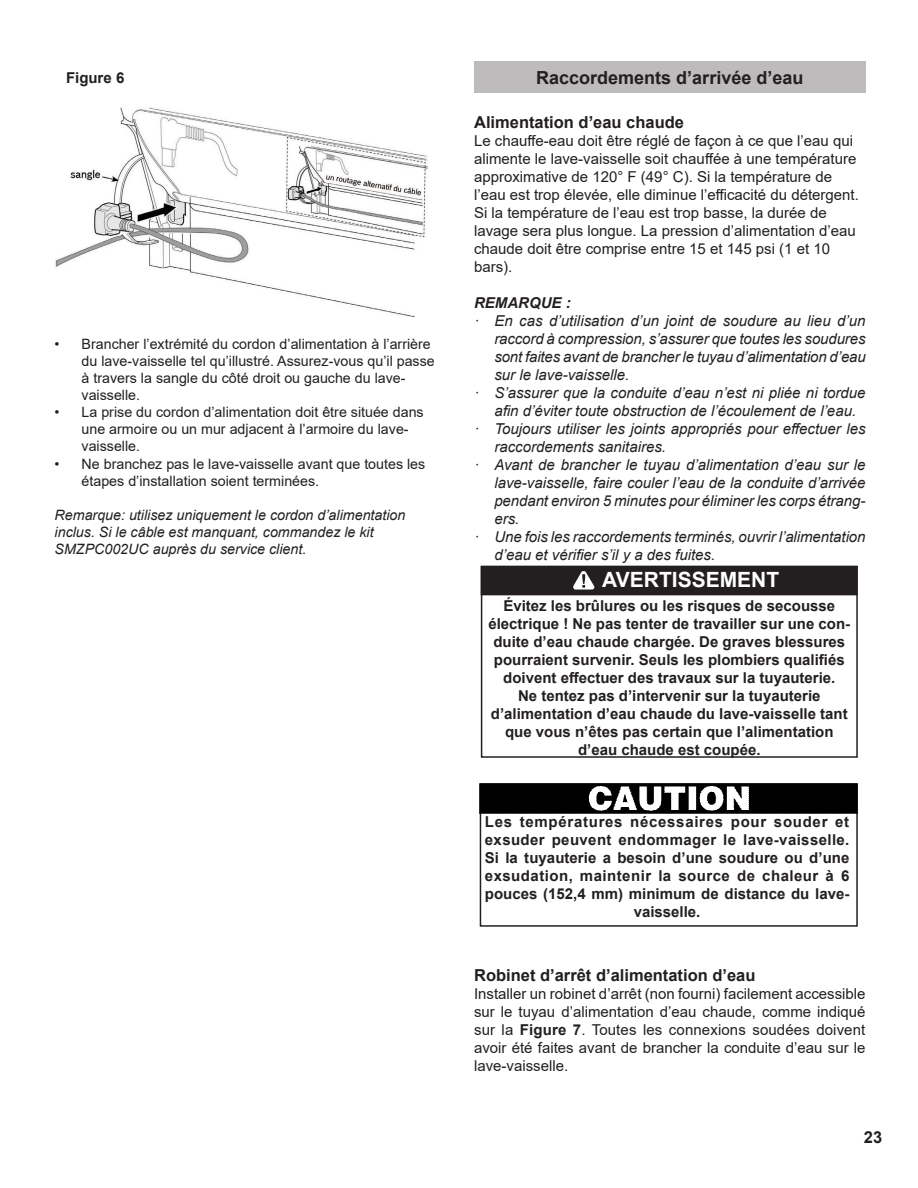
<style>
.page{position:relative;width:918px;height:1188px;background:#fff}
.page>*{position:absolute;margin:0;border:0;box-sizing:border-box;transform-origin:0 0}
.t1{font:900 28.5px "Helvetica";color:#fff;scale:.96 1}
.t2{font:700 21px "Arial";color:#fff}
.t3{font:700 18px "Arial";color:#231f20}
.t4{font:700 18px "Myriad Pro";color:#231f20}
.t5{font:700 16.5px "Arial";color:#231f20}
.t6{font:italic 15px/18px "Arial";color:#231f20}
.t7{font:15px/18px "Arial";color:#231f20}
.Warning_Caution_Text{font:700 15px/18px "Arial";color:#231f20;text-align:center}
.Warning_Caution_Text-2{font:700 15px/18px "Arial";letter-spacing:.025em;color:#231f20;text-align:center}
.t8{font:italic 700 15px "Arial";color:#231f20}
.t9{font:14.25px/17.1px "Arial";color:#231f20}
.t10{font:italic 14.25px/17.1px "Arial";color:#231f20}
.s1{font-weight:700}
</style>
<div class="page">
<div style="left:480px;top:783px;width:378px;height:144px;border:2px solid #231f20"></div>
<img style="left:480px;top:783px;width:378px;height:30px">
<div style="left:481px;top:566px;width:377px;height:192px;border:2px solid #231f20"></div>
<div style="left:481px;top:566px;width:376px;height:29px;background:#231f20"></div>
<svg style="left:573px;top:571px;width:22px;height:19px"></svg>
<div style="left:474px;top:62px;width:392px;height:31px;background:#bdbbbb"></div>
<img style="left:55px;top:108px;width:373px;height:208px">
<p class="Warning_Caution_Text" style="left:66px;top:69px;width:60px">Figure 6</p>
<p class="t9" style="left:82px;top:335px;width:355px;text-indent:-27px">• Brancher l’extrémité du cordon d’alimentation à l’arrière du lave-vaisselle tel qu’illustré. Assurez-vous qu’il passe à travers la sangle du côté droit ou gauche du lave&shy;vaisselle.</p>
<p class="t9" style="left:82px;top:404px;width:344px;text-indent:-27px">• La prise du cordon d’alimentation doit être située dans une armoire ou un mur adjacent à l’armoire du lave&shy;vaisselle.</p>
<p class="t9" style="left:82px;top:455px;width:345px;text-indent:-27px">• Ne branchez pas le lave-vaisselle avant que toutes les étapes d’installation soient terminées.</p>
<p class="t10" style="left:55px;top:507px;width:352px">Remarque: utilisez uniquement le cordon d’alimentation inclus. Si le câble est manquant, commandez le kit<br>SMZPC002UC auprès du service client.</p>
<p class="t3" style="left:536px;top:65px;width:269px">Raccordements d’arrivée d’eau</p>
<p class="t5" style="left:474px;top:110px;width:211px">Alimentation d’eau chaude</p>
<p class="t7" style="left:474px;top:131px;width:386px">Le chauffe-eau doit être réglé de façon à ce que l’eau qui alimente le lave-vaisselle soit chauffée à une température approximative de 120° F (49° C). Si la température de l’eau est trop élevée, elle diminue l’efficacité du détergent.<br>Si la température de l’eau est trop basse, la durée de lavage sera plus longue. La pression d’alimentation d’eau chaude doit être comprise entre 15 et 145 psi (1 et 10 bars).</p>
<p class="t8" style="left:474px;top:292px;width:98px">REMARQUE :</p>
<p class="t6" style="left:494px;top:312px;width:373px;text-align:justify;text-indent:-20px">· En cas d’utilisation d’un joint de soudure au lieu d’un raccord à compression, s’assurer que toutes les soudures sont faites avant de brancher le tuyau d’alimentation d’eau sur le lave-vaisselle.</p>
<p class="t6" style="left:494px;top:384px;width:373px;text-indent:-20px">· S’assurer que la conduite d’eau n’est ni pliée ni tordue afin d’éviter toute obstruction de l’écoulement de l’eau.</p>
<p class="t6" style="left:494px;top:420px;width:373px;text-indent:-20px">· Toujours utiliser les joints appropriés pour effectuer les raccordements sanitaires.</p>
<p class="t6" style="left:494px;top:456px;width:373px;text-align:justify;text-indent:-20px">· Avant de brancher le tuyau d’alimentation d’eau sur le lave-vaisselle, faire couler l’eau de la conduite d’arrivée pendant environ 5 minutes pour éliminer les corps étrang&shy;ers.</p>
<p class="t6" style="left:494px;top:528px;width:373px;text-indent:-20px">· Une fois les raccordements terminés, ouvrir l’alimentation d’eau et vérifier s’il y a des fuites.</p>
<p class="t1" style="left:600px;top:563px;width:155px">WARNING</p>
<p class="t2" style="left:602px;top:564px;width:178px">AVERTISSEMENT</p>
<p class="Warning_Caution_Text" style="left:488px;top:597px;width:363px">Évitez les brûlures ou les risques de secousse électrique ! Ne pas tenter de travailler sur une con&shy;duite d’eau chaude chargée. De graves blessures pourraient survenir. Seuls les plombiers qualifiés doivent effectuer des travaux sur la tuyauterie.<br>Ne tentez pas d’intervenir sur la tuyauterie d’alimentation d’eau chaude du lave-vaisselle tant que vous n’êtes pas certain que l’alimentation d’eau chaude est coupée.</p>
<p class="Warning_Caution_Text-2" style="left:485px;top:813px;width:366px">Les températures nécessaires pour souder et exsuder peuvent endommager le lave-vaisselle.<br>Si la tuyauterie a besoin d’une soudure ou d’une exsudation, maintenir la source de chaleur à 6 pouces (152,4 mm) minimum de distance du lave&shy;vaisselle.</p>
<p class="t5" style="left:474px;top:963px;width:283px">Robinet d’arrêt d’alimentation d’eau</p>
<p class="t7" style="left:474px;top:985px;width:393px;text-align:justify">Installer un robinet d’arrêt (non fourni) facilement accessible sur le tuyau d’alimentation d’eau chaude, comme indiqué sur la <span class="s1">Figure 7</span>. Toutes les connexions soudées doivent avoir été faites avant de brancher la conduite d’eau sur le lave-vaisselle.</p>
<p class="t5" style="left:864px;top:1126px;width:20px">23</p>
<p class="t4" style="left:864px;top:1130px;width:21px">23</p>
</div>
